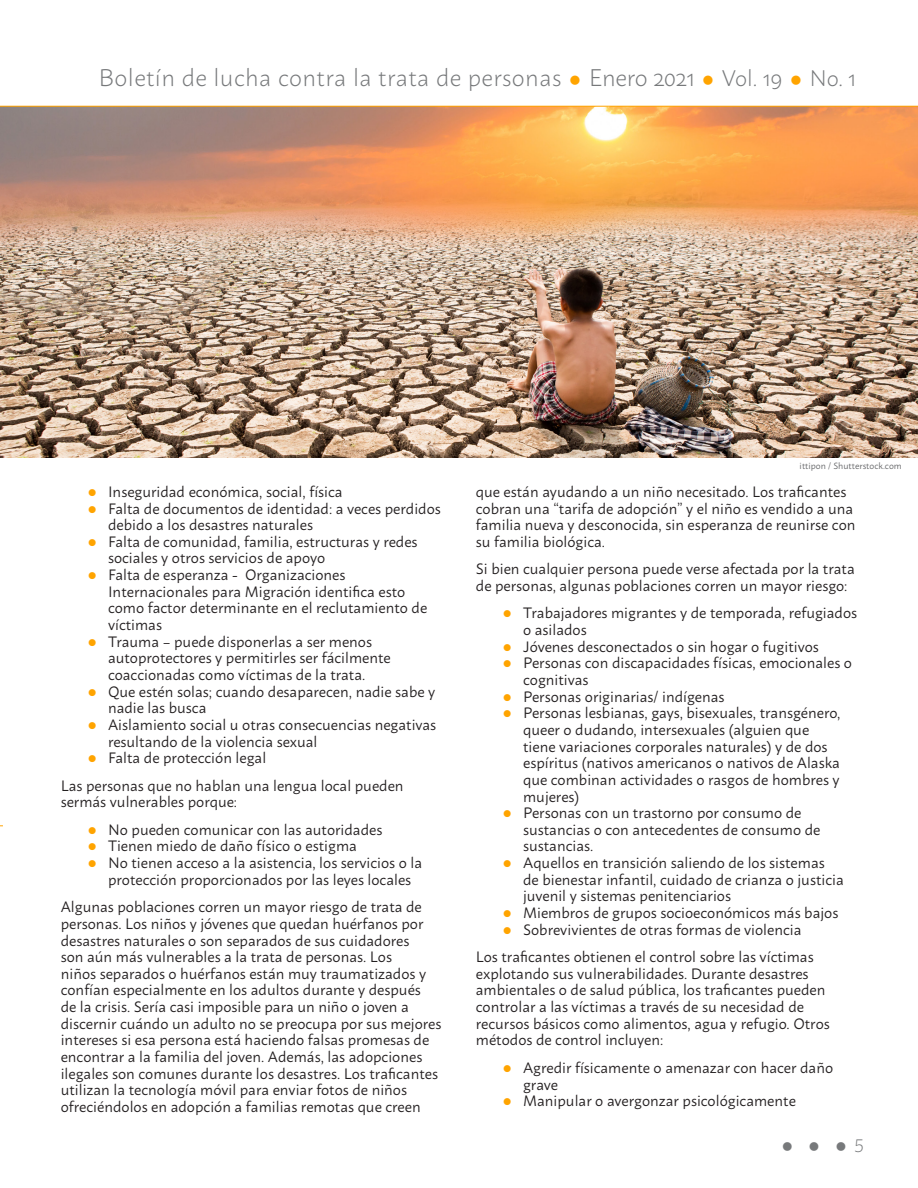
<style>
.page{position:relative;width:918px;height:1188px;background:#fff}
.page>*{position:absolute;margin:0;border:0;box-sizing:border-box;transform-origin:0 0}
.t1{font:300 24px "Macho";letter-spacing:.015em;color:#77797b}
.t2{font:300 18px "Macho";color:#77797b}
.t3{font:15px/16.6px "Macho";color:#231f20}
.t4{font:9px "Macho";color:#636466}
.s1{color:#ffa400}
.s2{font-size:22.5px}
</style>
<div class="page">
<img style="left:0;top:107px;width:918px;height:351px">
<hr style="left:0;top:106px;width:918px;height:1px;background:#ffa400">
<p class="t1" style="left:99px;top:57px;width:759px">Boletín de lucha contra la trata de personas <span class="s1">●</span> Enero 2021 <span class="s1">●</span> <span class="s2">Vol. 19</span> <span class="s1">●</span> <span class="s2">No. 1</span></p>
<p class="t3" style="left:108px;top:482px;width:236px">Inseguridad económica, social, física</p>
<p class="t3" style="left:108px;top:498px;width:334px">Falta de documentos de identidad: a veces perdidos debido a los desastres naturales</p>
<p class="t3" style="left:108px;top:532px;width:311px">Falta de comunidad, familia, estructuras y redes sociales y otros servicios de apoyo</p>
<p class="t3" style="left:108px;top:565px;width:321px">Falta de esperanza - Organizaciones Internacionales para Migración identifica esto como factor determinante en el reclutamiento de víctimas</p>
<p class="t3" style="left:108px;top:632px;width:284px">Trauma – puede disponerlas a ser menos autoprotectores y permitirles ser fácilmente coaccionadas como víctimas de la trata.</p>
<p class="t3" style="left:108px;top:682px;width:329px">Que estén solas; cuando desaparecen, nadie sabe y nadie las busca</p>
<p class="t3" style="left:108px;top:715px;width:330px">Aislamiento social u otras consecuencias negativas resultando de la violencia sexual</p>
<p class="t3" style="left:108px;top:748px;width:160px">Falta de protección legal</p>
<p class="t3" style="left:61px;top:776px;width:344px">Las personas que no hablan una lengua local pueden sermás vulnerables porque:</p>
<p class="t3" style="left:108px;top:820px;width:276px">No pueden comunicar con las autoridades</p>
<p class="t3" style="left:108px;top:836px;width:250px">Tienen miedo de daño físico o estigma</p>
<p class="t3" style="left:108px;top:853px;width:316px">No tienen acceso a la asistencia, los servicios o la protección proporcionados por las leyes locales</p>
<p class="t3" style="left:61px;top:897px;width:382px">Algunas poblaciones corren un mayor riesgo de trata de personas. Los niños y jóvenes que quedan huérfanos por desastres naturales o son separados de sus cuidadores<br>son aún más vulnerables a la trata de personas. Los<br>niños separados o huérfanos están muy traumatizados y confían especialmente en los adultos durante y después<br>de la crisis. Sería casi imposible para un niño o joven a discernir cuándo un adulto no se preocupa por sus mejores intereses si esa persona está haciendo falsas promesas de encontrar a la familia del joven. Además, las adopciones ilegales son comunes durante los desastres. Los traficantes utilizan la tecnología móvil para enviar fotos de niños ofreciéndolos en adopción a familias remotas que creen</p>
<p class="t4" style="left:800px;top:458px;width:104px">ittipon / Shutterstock.com</p>
<p class="t3" style="left:476px;top:482px;width:381px">que están ayudando a un niño necesitado. Los traficantes cobran una “tarifa de adopción” y el niño es vendido a una familia nueva y desconocida, sin esperanza de reunirse con su familia biológica.</p>
<p class="t3" style="left:476px;top:559px;width:380px">Si bien cualquier persona puede verse afectada por la trata de personas, algunas poblaciones corren un mayor riesgo:</p>
<p class="t3" style="left:523px;top:603px;width:336px">Trabajadores migrantes y de temporada, refugiados o asilados</p>
<p class="t3" style="left:523px;top:637px;width:297px">Jóvenes desconectados o sin hogar o fugitivos</p>
<p class="t3" style="left:523px;top:653px;width:330px">Personas con discapacidades físicas, emocionales o cognitivas</p>
<p class="t3" style="left:523px;top:687px;width:203px">Personas originarias/ indígenas</p>
<p class="t3" style="left:523px;top:703px;width:319px">Personas lesbianas, gays, bisexuales, transgénero, queer o dudando, intersexuales (alguien que tiene variaciones corporales naturales) y de dos espíritus (nativos americanos o nativos de Alaska que combinan actividades o rasgos de hombres y mujeres)</p>
<p class="t3" style="left:523px;top:803px;width:299px">Personas con un trastorno por consumo de sustancias o con antecedentes de consumo de sustancias.</p>
<p class="t3" style="left:523px;top:853px;width:322px">Aquellos en transición saliendo de los sistemas de bienestar infantil, cuidado de crianza o justicia juvenil y sistemas penitenciarios</p>
<p class="t3" style="left:523px;top:903px;width:317px">Miembros de grupos socioeconómicos más bajos</p>
<p class="t3" style="left:523px;top:920px;width:280px">Sobrevivientes de otras formas de violencia</p>
<p class="t3" style="left:476px;top:947px;width:355px">Los traficantes obtienen el control sobre las víctimas explotando sus vulnerabilidades. Durante desastres ambientales o de salud pública, los traficantes pueden controlar a las víctimas a través de su necesidad de recursos básicos como alimentos, agua y refugio. Otros métodos de control incluyen:</p>
<p class="t3" style="left:523px;top:1058px;width:312px">Agredir físicamente o amenazar con hacer daño grave</p>
<p class="t3" style="left:523px;top:1091px;width:274px">Manipular o avergonzar psicológicamente</p>
<p class="t2" style="left:782px;top:1130px;width:84px">●●●5</p>
</div>
